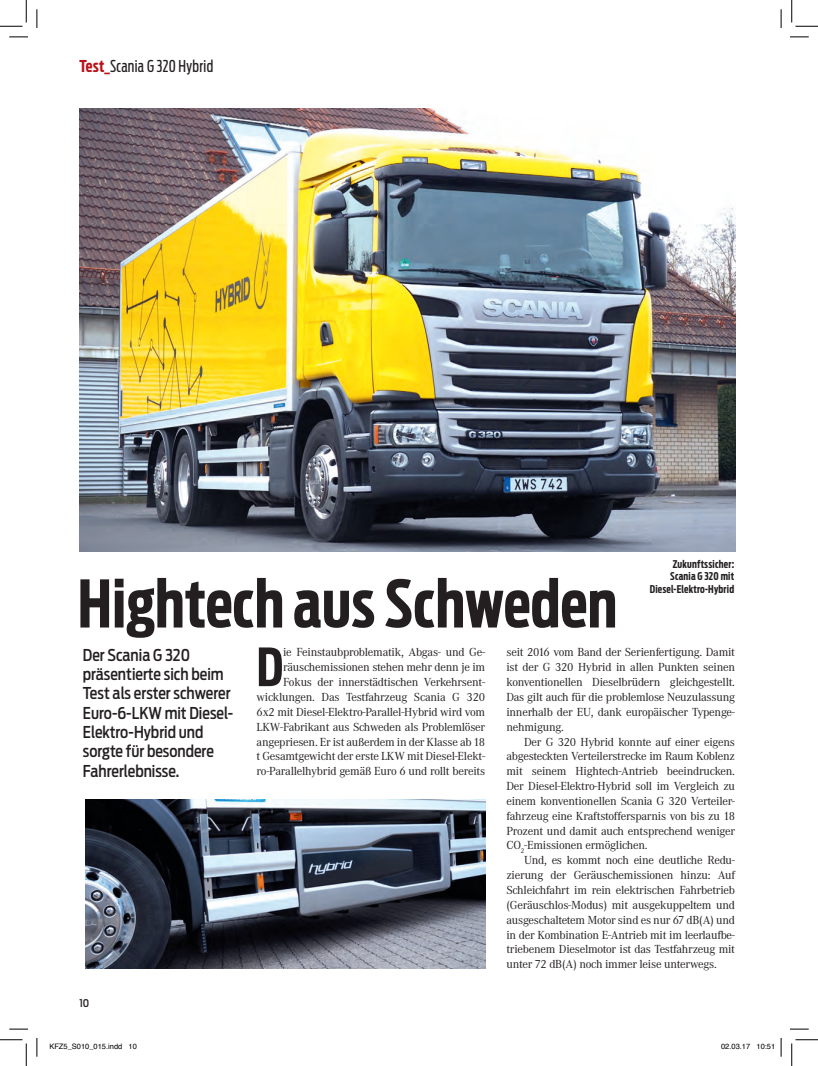
<style>
.page{position:relative;width:818px;height:1066px;background:#fff}
.page>*{position:absolute;margin:0;border:0;box-sizing:border-box;transform-origin:0 0}
.t1{font:700 65px "Antenna Extra Cond";letter-spacing:.005em;color:#231f20}
.t2{font:700 52.25px "Antenna Extra Cond";color:#231f20}
.t3{font:500 16.25px/19.4px "Antenna Condensed";color:#231f20;scale:.95 1}
.t4{font:16.25px "Antenna Extra Cond";letter-spacing:.02em;color:#231f20}
.t5{font:12.12px/14.9px "Corporate A";letter-spacing:-.02em;color:#231f20;text-align:justify}
.t6{font:700 10.62px/12.5px "Antenna Extra Cond";letter-spacing:.02em;color:#231f20;text-align:right}
.t7{font:500 10.62px "Antenna Condensed";color:#231f20}
.t8{font:7.5px "Helvetica";color:#000}
.s1{font-weight:700;color:#bb1018}
</style>
<div class="page">
<img style="left:79px;top:109px;width:656px;height:443px">
<img style="left:85px;top:800px;width:400px;height:169px">
<svg style="left:9px;top:36px;width:19px;height:2px"></svg>
<svg style="left:790px;top:36px;width:19px;height:2px"></svg>
<svg style="left:9px;top:1028px;width:19px;height:2px"></svg>
<svg style="left:790px;top:1028px;width:19px;height:2px"></svg>
<svg style="left:36px;top:9px;width:2px;height:19px"></svg>
<svg style="left:36px;top:1038px;width:2px;height:19px"></svg>
<svg style="left:780px;top:9px;width:2px;height:19px"></svg>
<svg style="left:780px;top:1038px;width:2px;height:19px"></svg>
<svg style="left:0;top:0;width:27px;height:27px"></svg>
<svg style="left:0;top:1039px;width:27px;height:27px"></svg>
<svg style="left:791px;top:0;width:27px;height:27px"></svg>
<svg style="left:791px;top:1039px;width:27px;height:27px"></svg>
<h3 class="t4" style="left:79px;top:57px;width:135px"><span class="s1">Test_</span>Scania G 320 Hybrid</h3>
<p class="t6" style="left:650px;top:558px;width:86px">Zukunftssicher:<br>Scania G 320 mit<br>Diesel-Elektro-Hybrid</p>
<h1 class="t1" style="left:78px;top:565px;width:541px">Hightech aus Schweden</h1>
<h3 class="t3" style="left:83px;top:645px;width:160px">Der Scania G 320 präsentierte sich beim<br>Test als erster schwerer<br>Euro-6-LKW mit Diesel-<br>Elektro-Hybrid und sorgte für besondere<br>Fahrerlebnisse.</h3>
<h2 class="t2" style="left:257px;top:636px;width:28px">D</h2>
<p class="t5" style="left:257px;top:645px;width:230px;text-align:right">ie Feinstaubproblematik, Abgas- und Ge&shy;räuschemissionen stehen mehr denn je im Fokus der innerstädtischen Verkehrsent&shy;wicklungen. Das Testfahrzeug Scania G 320<br>6x2 mit Diesel-Elektro-Parallel-Hybrid wird vom LKW-Fabrikant aus Schweden als Problemlöser angepriesen. Er ist außerdem in der Klasse ab 18 t Gesamtgewicht der erste LKW mit Diesel-Elekt&shy;ro-Parallelhybrid gemäß Euro 6 und rollt bereits</p>
<p class="t5" style="left:506px;top:645px;width:230px">seit 2016 vom Band der Serienfertigung. Damit ist der G 320 Hybrid in allen Punkten seinen konventionellen Dieselbrüdern gleichgestellt.<br>Das gilt auch für die problemlose Neuzulassung innerhalb der EU, dank europäischer Typenge&shy;nehmigung.</p>
<p class="t5" style="left:506px;top:734px;width:230px;text-indent:18px">Der G 320 Hybrid konnte auf einer eigens abgesteckten Verteilerstrecke im Raum Koblenz mit seinem Hightech-Antrieb beeindrucken.<br>Der Diesel-Elektro-Hybrid soll im Vergleich zu einem konventionellen Scania G 320 Verteiler&shy;fahrzeug eine Kraftstoffersparnis von bis zu 18<br>Prozent und damit auch entsprechend weniger CO<sub>2</sub>-Emissionen ermöglichen.</p>
<p class="t5" style="left:506px;top:853px;width:230px;text-indent:18px">Und, es kommt noch eine deutliche Redu&shy;zierung der Geräuschemissionen hinzu: Auf Schleichfahrt im rein elektrischen Fahrbetrieb (Geräuschlos-Modus) mit ausgekuppeltem und ausgeschaltetem Motor sind es nur 67 dB(A) und in der Kombination E-Antrieb mit im leerlaufbe&shy;triebenem Dieselmotor ist das Testfahrzeug mit unter 72 dB(A) noch immer leise unterwegs.</p>
<p class="t7" style="left:79px;top:996px;width:11px">10</p>
<p class="t8" style="left:49px;top:1041px;width:89px">KFZ5_S010_015.indd 10</p>
<p class="t8" style="left:721px;top:1041px;width:56px">02.03.17 10:51</p>
</div>
